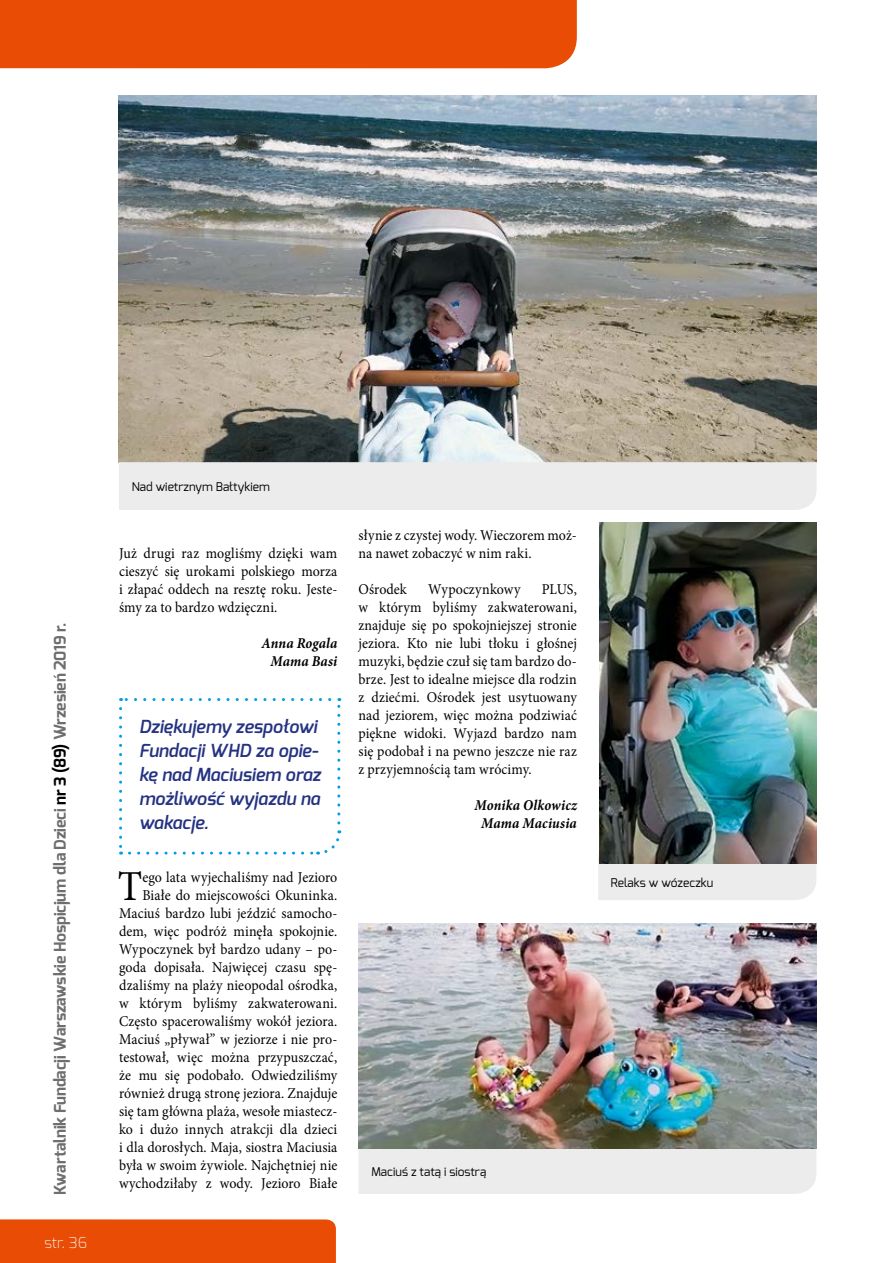
<style>
.page{position:relative;width:893px;height:1263px;background:#fff}
.page>*{position:absolute;margin:0;border:0;box-sizing:border-box;transform-origin:0 0}
.t1{font:42.75px "Minion Pro";color:#000;scale:.93 1}
.t2{font:italic 600 18px/24px "Exo";color:#243282}
.t3{font:700 16.2px "Exo";letter-spacing:-.01em;color:#6e6e6e}
.t4{font:15px/18px "Minion Pro";letter-spacing:.005em;color:#000;text-align:justify;scale:.93 1}
.t5{font:italic 700 15px/18px "Minion Pro";letter-spacing:.01em;color:#000;text-align:center;scale:.93 1}
.t6{font:200 15px "Exo";color:#fff}
.t7{font:12px "Exo";color:#000}
.s1{color:#000}
</style>
<div class="page">
<div style="left:0;top:1219px;width:336px;height:44px;background:#e94c05"></div>
<svg style="left:119px;top:708px;width:3px;height:147px"></svg>
<svg style="left:130px;top:830px;width:212px;height:25px"></svg>
<svg style="left:337px;top:698px;width:3px;height:125px"></svg>
<svg style="left:121px;top:698px;width:209px;height:3px"></svg>
<div style="left:0;top:0;width:577px;height:68px;background:#e94c05"></div>
<div style="left:598px;top:855px;width:218px;height:45px;background:#ececec"></div>
<img style="left:600px;top:522px;width:216px;height:341px">
<div style="left:359px;top:1149px;width:457px;height:45px;background:#ececec"></div>
<img style="left:359px;top:924px;width:457px;height:224px">
<img style="left:119px;top:96px;width:698px;height:366px">
<div style="left:119px;top:462px;width:698px;height:48px;background:#ececec"></div>
<p class="t3" style="left:50px;top:1195px;width:574px;rotate:-90deg">Kwartalnik Fundacji Warszawskie Hospicjum dla Dzieci <span class="s1">nr 3 (89)</span> Wrzesień 2019 r.</p>
<p class="t6" style="left:44px;top:1232px;width:44px">str. 36</p>
<p class="t7" style="left:132px;top:479px;width:140px">Nad wietrznym Bałtykiem</p>
<p class="t4" style="left:119px;top:544px;width:236px">Już drugi raz mogliśmy dzięki wam cieszyć się urokami polskiego morza i złapać oddech na resztę roku. Jeste&shy;śmy za to bardzo wdzięczni.</p>
<p class="t5" style="left:262px;top:634px;width:83px">Anna Rogala<br>Mama Basi</p>
<p class="t2" style="left:139px;top:714px;width:183px">Dziękujemy zespołowi<br>Fundacji WHD za opie&shy;kę nad Maciusiem oraz możliwość wyjazdu na wakacje.</p>
<h1 class="t1" style="left:118px;top:858px;width:28px">T</h1>
<p class="t4" style="left:119px;top:868px;width:236px;text-align:right">ego lata wyjechaliśmy nad Jezioro Białe do miejscowości Okuninka.<br>Maciuś bardzo lubi jeździć samocho&shy;dem, więc podróż minęła spokojnie.<br>Wypoczynek był bardzo udany – po&shy;goda dopisała. Najwięcej czasu spę&shy;dzaliśmy na plaży nieopodal ośrodka, w którym byliśmy zakwaterowani.<br>Często spacerowaliśmy wokół jeziora.<br>Maciuś „pływał” w jeziorze i nie pro&shy;testował, więc można przypuszczać, że mu się podobało. Odwiedziliśmy również drugą stronę jeziora. Znajduje się tam główna plaża, wesołe miastecz&shy;ko i dużo innych atrakcji dla dzieci i dla dorosłych. Maja, siostra Maciusia była w swoim żywiole. Najchętniej nie wychodziłaby z wody. Jezioro Białe</p>
<p class="t4" style="left:359px;top:526px;width:236px">słynie z czystej wody. Wieczorem moż&shy;na nawet zobaczyć w nim raki.</p>
<p class="t4" style="left:359px;top:580px;width:53px">Ośrodek</p>
<p class="t4" style="left:428px;top:580px;width:101px">Wypoczynkowy</p>
<p class="t4" style="left:359px;top:580px;width:236px;text-indent:183px">PLUS, w którym byliśmy zakwaterowani, znajduje się po spokojniejszej stronie jeziora. Kto nie lubi tłoku i głośnej muzyki, będzie czuł się tam bardzo do&shy;brze. Jest to idealne miejsce dla rodzin z dziećmi. Ośrodek jest usytuowany nad jeziorem, więc można podziwiać piękne widoki. Wyjazd bardzo nam się podobał i na pewno jeszcze nie raz z przyjemnością tam wrócimy.</p>
<p class="t5" style="left:475px;top:796px;width:111px">Monika Olkowicz<br>Mama Maciusia</p>
<p class="t7" style="left:371px;top:1164px;width:116px">Maciuś z tatą i siostrą</p>
<p class="t7" style="left:611px;top:875px;width:104px">Relaks w wózeczku</p>
</div>
